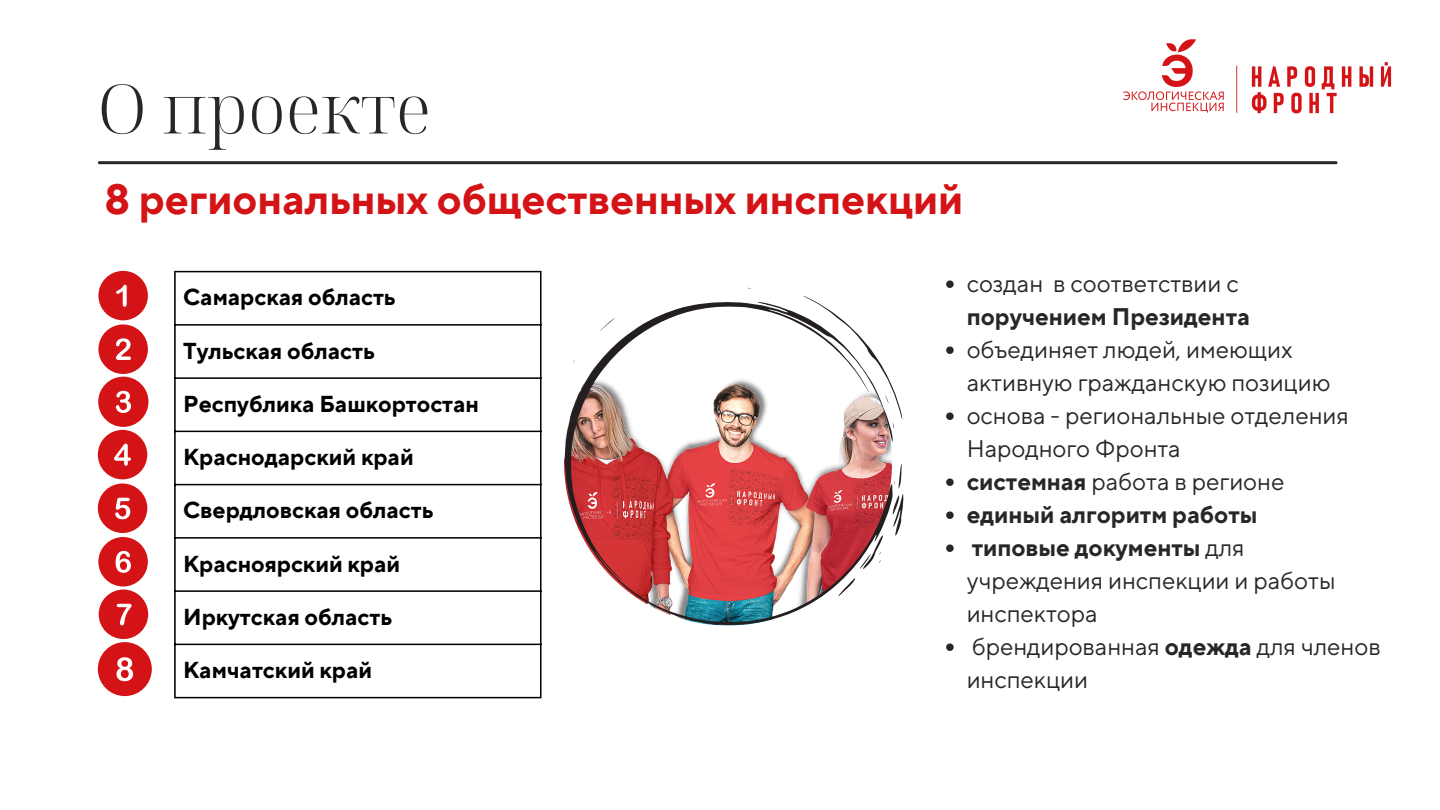
<style>
.page{position:relative;width:1440px;height:810px;background:#fff}
.page>*{position:absolute;margin:0;border:0;box-sizing:border-box;transform-origin:0 0}
.t1{font:300 68.1px "Noto Serif Display";color:#272727}
.t2{font:700 42.2px "TT Norms Pro";color:#d41316}
.t3{font:24px/33px "TT Norms Pro";color:#272727}
.t4{font:700 24px "TT Norms Pro";color:#272727}
.t5{font:700 23px "TT Norms Pro";color:#000}
.s1{font-weight:700}
</style>
<div class="page">
<hr style="left:99px;top:161px;width:1237px;height:3px;background:#272727">
<img style="left:1236px;top:62px;width:156px;height:52px">
<img style="left:1123px;top:91px;width:101px;height:22px">
<img style="left:1151px;top:39px;width:56px;height:53px">
<hr style="left:174px;top:272px;width:2px;height:425px;background:#000">
<hr style="left:540px;top:272px;width:2px;height:425px;background:#000">
<hr style="left:174px;top:271px;width:368px;height:1px;background:#000">
<hr style="left:174px;top:324px;width:368px;height:2px;background:#000">
<hr style="left:174px;top:377px;width:368px;height:2px;background:#000">
<hr style="left:174px;top:431px;width:368px;height:1px;background:#000">
<hr style="left:174px;top:484px;width:368px;height:1px;background:#000">
<hr style="left:174px;top:537px;width:368px;height:2px;background:#000">
<hr style="left:174px;top:590px;width:368px;height:2px;background:#000">
<hr style="left:174px;top:644px;width:368px;height:1px;background:#000">
<hr style="left:174px;top:697px;width:368px;height:1px;background:#000">
<div style="left:98px;top:271px;width:50px;height:49px;background:#d41316;border-radius:50%"></div>
<svg style="left:116px;top:285px;width:11px;height:22px"></svg>
<div style="left:98px;top:324px;width:50px;height:50px;background:#d41316;border-radius:50%"></div>
<svg style="left:116px;top:338px;width:15px;height:22px"></svg>
<div style="left:98px;top:377px;width:50px;height:50px;background:#d41316;border-radius:50%"></div>
<svg style="left:116px;top:391px;width:15px;height:22px"></svg>
<div style="left:98px;top:430px;width:49px;height:49px;background:#d41316;border-radius:50%"></div>
<svg style="left:114px;top:444px;width:17px;height:22px"></svg>
<div style="left:98px;top:483px;width:49px;height:50px;background:#d41316;border-radius:50%"></div>
<svg style="left:115px;top:498px;width:15px;height:21px"></svg>
<div style="left:98px;top:537px;width:50px;height:50px;background:#d41316;border-radius:50%"></div>
<svg style="left:116px;top:551px;width:15px;height:22px"></svg>
<div style="left:99px;top:590px;width:49px;height:49px;background:#d41316;border-radius:50%"></div>
<svg style="left:117px;top:604px;width:15px;height:21px"></svg>
<div style="left:98px;top:642px;width:54px;height:54px;background:#d41316;border-radius:50%"></div>
<svg style="left:117px;top:657px;width:16px;height:24px"></svg>
<img style="left:564px;top:302px;width:329px;height:323px">
<svg style="left:838px;top:578px;width:17px;height:19px"></svg>
<svg style="left:600px;top:318px;width:15px;height:13px"></svg>
<svg style="left:889px;top:462px;width:15px;height:74px"></svg>
<svg style="left:860px;top:535px;width:23px;height:35px"></svg>
<svg style="left:803px;top:296px;width:99px;height:133px"></svg>
<svg style="left:946px;top:280px;width:8px;height:8px"></svg>
<svg style="left:946px;top:346px;width:8px;height:8px"></svg>
<svg style="left:946px;top:412px;width:8px;height:8px"></svg>
<svg style="left:946px;top:478px;width:8px;height:8px"></svg>
<svg style="left:946px;top:511px;width:8px;height:8px"></svg>
<svg style="left:946px;top:544px;width:8px;height:8px"></svg>
<svg style="left:946px;top:643px;width:8px;height:8px"></svg>
<h1 class="t1" style="left:98px;top:61px;width:335px">О проекте</h1>
<h2 class="t2" style="left:104px;top:174px;width:860px">8 региональных общественных инспекций</h2>
<p class="t5" style="left:183px;top:284px;width:214px">Самарская область</p>
<p class="t5" style="left:183px;top:337px;width:193px">Тульская область</p>
<p class="t5" style="left:183px;top:390px;width:297px">Республика Башкортостан</p>
<p class="t5" style="left:183px;top:443px;width:232px">Краснодарский край</p>
<p class="t5" style="left:183px;top:497px;width:252px">Свердловская область</p>
<p class="t5" style="left:183px;top:550px;width:219px">Красноярский край</p>
<p class="t5" style="left:183px;top:603px;width:211px">Иркутская область</p>
<p class="t5" style="left:183px;top:656px;width:190px">Камчатский край</p>
<p class="t3" style="left:967px;top:268px;width:274px">создан в соответствии с</p>
<p class="t4" style="left:967px;top:302px;width:285px">поручением Президента</p>
<p class="t3" style="left:967px;top:334px;width:415px">объединяет людей, имеющих активную гражданскую позицию основа - региональные отделения<br>Народного Фронта<br><span class="s1">системная</span> работа в регионе<br><span class="s1">единый алгоритм работы<br>типовые документы</span> для учреждения инспекции и работы инспектора<br>брендированная <span class="s1">одежда</span> для членов инспекции</p>
</div>
